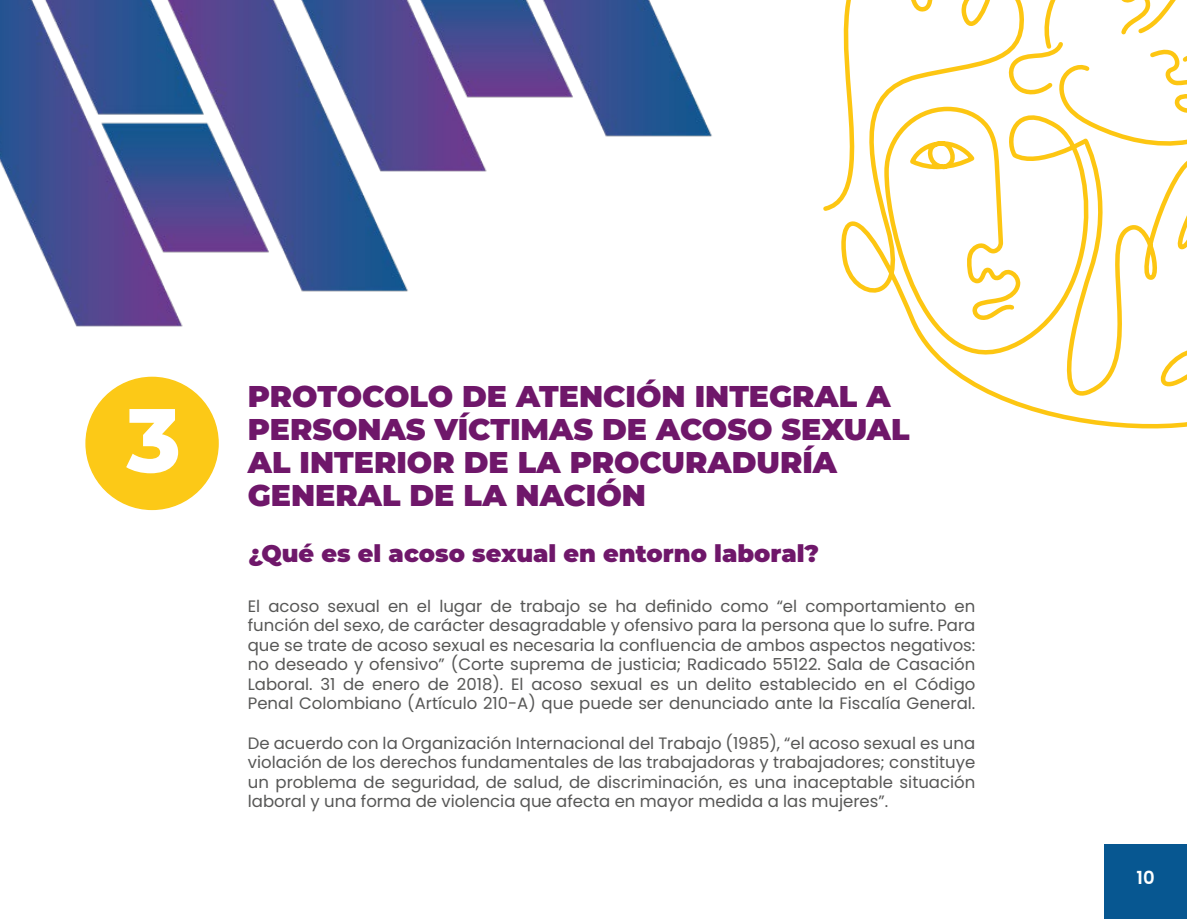
<style>
.page{position:relative;width:1187px;height:919px;background:#fff}
.page>*{position:absolute;margin:0;border:0;box-sizing:border-box;transform-origin:0 0}
.t1{font:800 90px "Montserrat";color:#fff}
.t2{font:900 30px/33px "Montserrat";color:#6f176a}
.t3{font:900 24px "Montserrat";color:#6f176a}
.t4{font:600 18px "Poppins";color:#fff}
.t5{font:16.5px/19.5px "Poppins";color:#575756;text-align:justify}
</style>
<div class="page">
<div style="left:1103px;top:844px;width:83px;height:74px;background:#075791"></div>
<img style="left:0;top:0;width:408px;height:381px">
<img style="left:102px;top:0;width:610px;height:225px">
<div style="left:86px;top:377px;width:132px;height:132px;background:#fcc917;border-radius:50%"></div>
<svg style="left:823px;top:0;width:363px;height:429px"></svg>
<h1 class="t1" style="left:126px;top:374px;width:56px">3</h1>
<h2 class="t2" style="left:248px;top:377px;width:663px">PROTOCOLO DE ATENCIÓN INTEGRAL A<br>PERSONAS VÍCTIMAS DE ACOSO SEXUAL<br>AL INTERIOR DE LA PROCURADURÍA<br>GENERAL DE LA NACIÓN</h2>
<h3 class="t3" style="left:248px;top:535px;width:572px">¿Qué es el acoso sexual en entorno laboral?</h3>
<p class="t5" style="left:248px;top:596px;width:729px">El acoso sexual en el lugar de trabajo se ha definido como “el comportamiento en función del sexo, de carácter desagradable y ofensivo para la persona que lo sufre. Para que se trate de acoso sexual es necesaria la confluencia de ambos aspectos negativos: no deseado y ofensivo” (Corte suprema de justicia; Radicado 55122. Sala de Casación Laboral. 31 de enero de 2018). El acoso sexual es un delito establecido en el Código Penal Colombiano (Artículo 210-A) que puede ser denunciado ante la Fiscalía General.</p>
<p class="t5" style="left:248px;top:733px;width:729px">De acuerdo con la Organización Internacional del Trabajo (1985), “el acoso sexual es una violación de los derechos fundamentales de las trabajadoras y trabajadores; constituye un problema de seguridad, de salud, de discriminación, es una inaceptable situación laboral y una forma de violencia que afecta en mayor medida a las mujeres”.</p>
<p class="t4" style="left:1136px;top:867px;width:20px">10</p>
</div>
